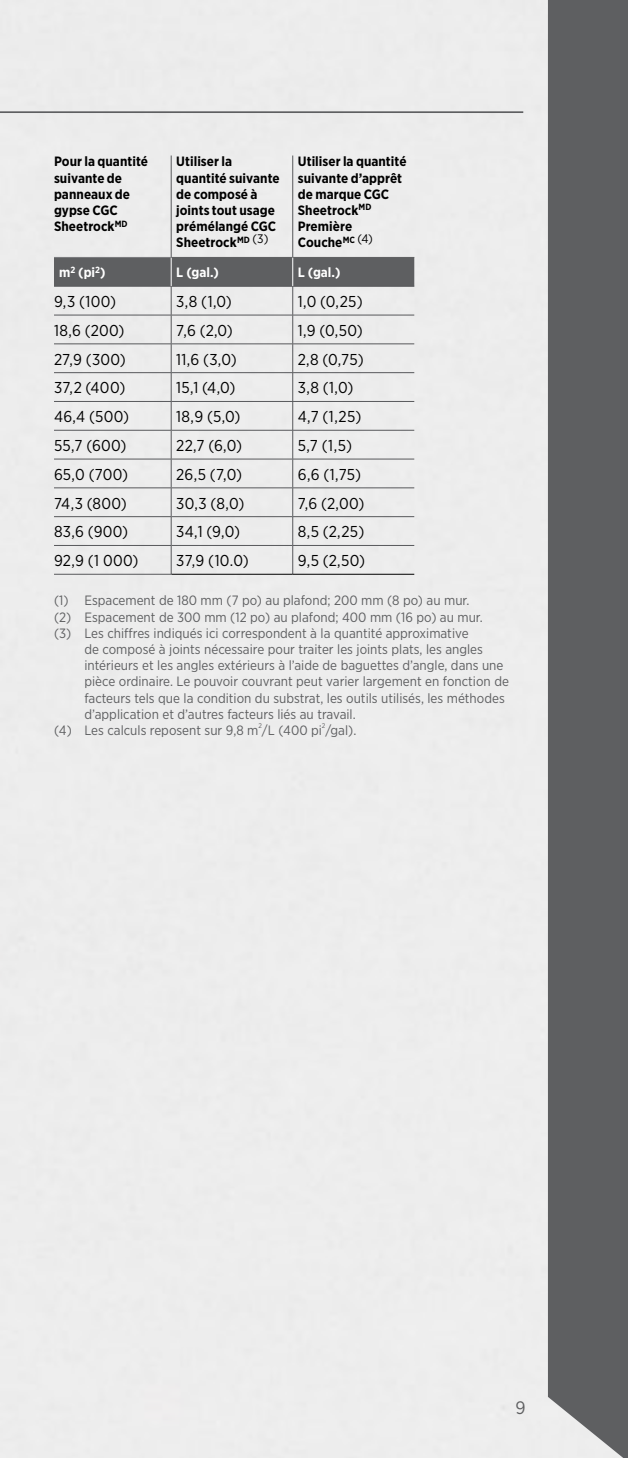
<style>
.page{position:relative;width:628px;height:1458px;background:#fff}
.page>*{position:absolute;margin:0;border:0;box-sizing:border-box;transform-origin:0 0}
.t1{font:18px "Gotham Narrow";color:#5e5f61}
.t2{font:15.75px "Gotham Narrow";letter-spacing:.02em;color:#000}
.t3{font:13.5px/16.2px "Gotham Narrow";color:#5e5f61}
.t4{font:700 13.5px/16.2px "Gotham Narrow";letter-spacing:.005em;color:#000}
.t5{font:700 13.5px "Gotham Narrow";color:#fff}
.t6{font:6.75px "Gotham Narrow";color:#5e5f61}
</style>
<div class="page">
<div style="left:548px;top:0;width:80px;height:1458px;background:#5e5f61"></div>
<hr style="left:0;top:111px;width:523px;height:2px;background:#5e5f61">
<div style="left:54px;top:257px;width:117px;height:29px;background:#5e5f61"></div>
<hr style="left:171px;top:156px;width:1px;height:101px;background:#57585b">
<hr style="left:292px;top:156px;width:1px;height:101px;background:#57585b">
<hr style="left:54px;top:257px;width:117px;height:1px;background:#7d7e81">
<hr style="left:54px;top:286px;width:117px;height:1px;background:#57585b">
<hr style="left:54px;top:315px;width:117px;height:1px;background:#57585b">
<hr style="left:54px;top:343px;width:117px;height:1px;background:#57585b">
<hr style="left:54px;top:372px;width:117px;height:1px;background:#57585b">
<hr style="left:54px;top:401px;width:117px;height:1px;background:#57585b">
<hr style="left:54px;top:430px;width:117px;height:1px;background:#57585b">
<hr style="left:54px;top:459px;width:117px;height:1px;background:#57585b">
<hr style="left:54px;top:487px;width:117px;height:1px;background:#57585b">
<hr style="left:54px;top:516px;width:117px;height:1px;background:#57585b">
<hr style="left:54px;top:545px;width:117px;height:1px;background:#57585b">
<hr style="left:54px;top:574px;width:117px;height:1px;background:#57585b">
<hr style="left:171px;top:574px;width:122px;height:1px;background:#000">
<hr style="left:293px;top:574px;width:121px;height:1px;background:#000">
<svg style="left:171px;top:257px;width:243px;height:317px;background:#d9d9d9"></svg>
<p class="t4" style="left:54px;top:153px;width:96px">Pour la quantité suivante de panneaux de gypse CGC<br>Sheetrock<sup>MD</sup></p>
<p class="t4" style="left:176px;top:153px;width:105px">Utiliser la quantité suivante de composé à joints tout usage prémélangé CGC<br>Sheetrock<sup>MD</sup> <sup>(3)</sup></p>
<p class="t4" style="left:298px;top:153px;width:110px">Utiliser la quantité suivante d’apprêt de marque CGC<br>Sheetrock<sup>MD<br></sup>Première<br>Couche<sup>MC</sup> <sup>(4)</sup></p>
<p class="t5" style="left:59px;top:264px;width:48px">m<sup>2</sup> (pi<sup>2</sup>)</p>
<p class="t5" style="left:176px;top:264px;width:44px">L (gal.)</p>
<p class="t5" style="left:298px;top:264px;width:44px">L (gal.)</p>
<p class="t2" style="left:54px;top:292px;width:64px">9,3 (100)</p>
<p class="t2" style="left:176px;top:292px;width:57px">3,8 (1,0)</p>
<p class="t2" style="left:298px;top:292px;width:66px">1,0 (0,25)</p>
<p class="t2" style="left:54px;top:320px;width:72px">18,6 (200)</p>
<p class="t2" style="left:176px;top:320px;width:58px">7,6 (2,0)</p>
<p class="t2" style="left:298px;top:320px;width:66px">1,9 (0,50)</p>
<p class="t2" style="left:54px;top:349px;width:73px">27,9 (300)</p>
<p class="t2" style="left:176px;top:349px;width:62px">11,6 (3,0)</p>
<p class="t2" style="left:298px;top:349px;width:68px">2,8 (0,75)</p>
<p class="t2" style="left:54px;top:378px;width:73px">37,2 (400)</p>
<p class="t2" style="left:176px;top:378px;width:61px">15,1 (4,0)</p>
<p class="t2" style="left:298px;top:378px;width:57px">3,8 (1,0)</p>
<p class="t2" style="left:54px;top:407px;width:77px">46,4 (500)</p>
<p class="t2" style="left:176px;top:407px;width:66px">18,9 (5,0)</p>
<p class="t2" style="left:298px;top:407px;width:65px">4,7 (1,25)</p>
<p class="t2" style="left:54px;top:436px;width:74px">55,7 (600)</p>
<p class="t2" style="left:176px;top:436px;width:67px">22,7 (6,0)</p>
<p class="t2" style="left:298px;top:436px;width:56px">5,7 (1,5)</p>
<p class="t2" style="left:54px;top:464px;width:76px">65,0 (700)</p>
<p class="t2" style="left:176px;top:464px;width:67px">26,5 (7,0)</p>
<p class="t2" style="left:298px;top:464px;width:65px">6,6 (1,75)</p>
<p class="t2" style="left:54px;top:493px;width:74px">74,3 (800)</p>
<p class="t2" style="left:176px;top:493px;width:70px">30,3 (8,0)</p>
<p class="t2" style="left:298px;top:493px;width:68px">7,6 (2,00)</p>
<p class="t2" style="left:54px;top:522px;width:76px">83,6 (900)</p>
<p class="t2" style="left:176px;top:522px;width:65px">34,1 (9,0)</p>
<p class="t2" style="left:298px;top:522px;width:68px">8,5 (2,25)</p>
<p class="t2" style="left:54px;top:551px;width:86px">92,9 (1 000)</p>
<p class="t2" style="left:176px;top:551px;width:74px">37,9 (10.0)</p>
<p class="t2" style="left:298px;top:551px;width:69px">9,5 (2,50)</p>
<p class="t3" style="left:54px;top:592px;width:430px">(1) Espacement de 180 mm (7 po) au plafond; 200 mm (8 po) au mur. (2) Espacement de 300 mm (12 po) au plafond; 400 mm (16 po) au mur. (3) Les chiffres indiqués ici correspondent à la quantité approximative</p>
<p class="t3" style="left:84px;top:641px;width:400px">de composé à joints nécessaire pour traiter les joints plats, les angles</p>
<p class="t3" style="left:84px;top:657px;width:420px">intérieurs et les angles extérieurs à l’aide de baguettes d’angle, dans une</p>
<p class="t3" style="left:84px;top:673px;width:426px">pièce ordinaire. Le pouvoir couvrant peut varier largement en fonction de</p>
<p class="t3" style="left:84px;top:689px;width:422px">facteurs tels que la condition du substrat, les outils utilisés, les méthodes</p>
<p class="t3" style="left:84px;top:706px;width:273px">d’application et d’autres facteurs liés au travail.</p>
<p class="t3" style="left:54px;top:722px;width:304px">(4) Les calculs reposent sur 9,8 m /L (400 pi /gal).</p>
<p class="t6" style="left:258px;top:722px;width:5px">2</p>
<p class="t6" style="left:322px;top:722px;width:5px">2</p>
<h1 class="t1" style="left:515px;top:1397px;width:12px">9</h1>
</div>
